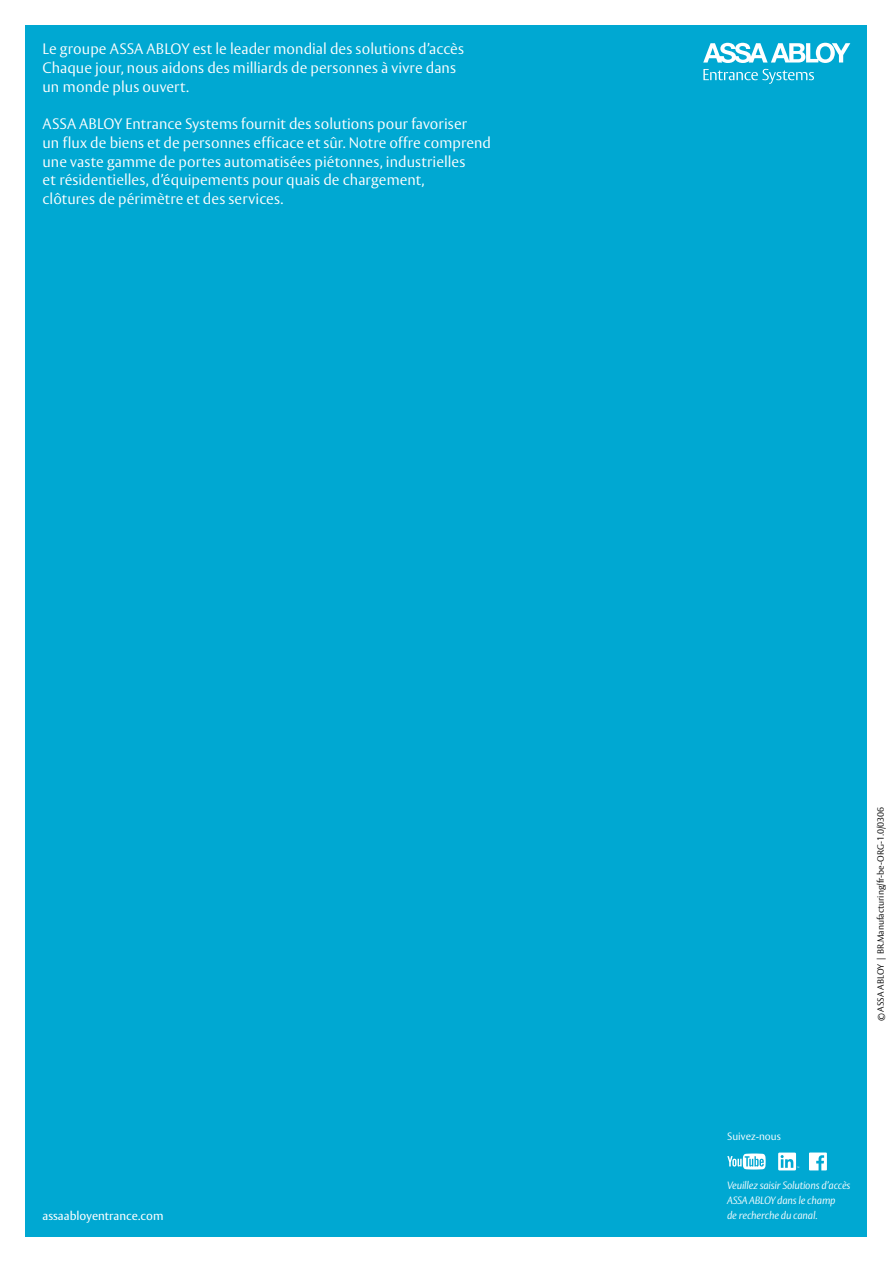
<style>
.page{position:relative;width:893px;height:1263px;background:#fff}
.page>*{position:absolute;margin:0;border:0;box-sizing:border-box;transform-origin:0 0}
.t1{font:300 15px/18.8px "ASSA Vesta";letter-spacing:.005em;color:#fff}
.t2{font:12px "ASSA Vesta";color:#fff}
.t3{font:italic 300 10.5px/15px "ASSA Vesta";letter-spacing:-.02em;color:#fff}
.t4{font:300 10.5px "ASSA Vesta";color:#fff}
.t5{font:300 9px "ASSA Vesta";color:#000}
</style>
<div class="page">
<div style="left:26px;top:26px;width:841px;height:1211px;background:#00a8d2"></div>
<svg style="left:703px;top:43px;width:147px;height:20px"></svg>
<svg style="left:703px;top:69px;width:111px;height:15px"></svg>
<svg style="left:727px;top:1153px;width:39px;height:16px"></svg>
<svg style="left:778px;top:1152px;width:21px;height:18px"></svg>
<svg style="left:809px;top:1152px;width:18px;height:18px"></svg>
<p class="t1" style="left:43px;top:40px;width:423px">Le groupe ASSA ABLOY est le leader mondial des solutions d’accès<br>Chaque jour, nous aidons des milliards de personnes à vivre dans un monde plus ouvert.</p>
<p class="t1" style="left:43px;top:115px;width:450px">ASSA ABLOY Entrance Systems fournit des solutions pour favoriser<br>un flux de biens et de personnes efficace et sûr. Notre offre comprend une vaste gamme de portes automatisées piétonnes, industrielles<br>et résidentielles, d’équipements pour quais de chargement,<br>clôtures de périmètre et des services.</p>
<p class="t2" style="left:43px;top:1209px;width:123px">assaabloyentrance.com</p>
<p class="t5" style="left:875px;top:1021px;width:216px;rotate:-90deg">© ASSA ABLOY | BR.Manufacturing/fr-be-ORG-1.0/0306</p>
<p class="t4" style="left:727px;top:1130px;width:55px">Suivez-nous</p>
<p class="t3" style="left:727px;top:1178px;width:125px">Veuillez saisir Solutions d’accès<br>ASSA ABLOY dans le champ<br>de recherche du canal.</p>
</div>
